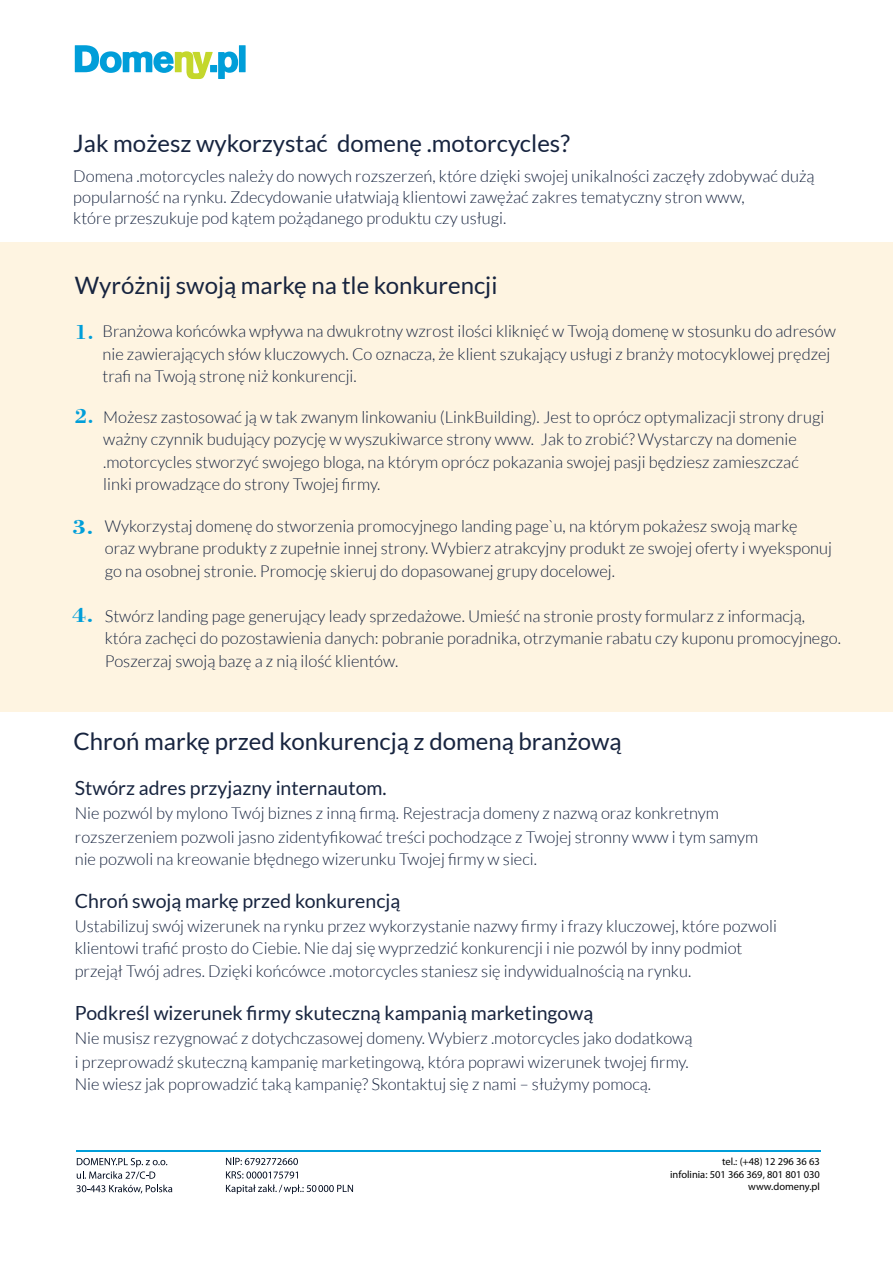
<style>
.page{position:relative;width:893px;height:1263px;background:#fff}
.page>*{position:absolute;margin:0;border:0;box-sizing:border-box;transform-origin:0 0}
.t1{font:24px "Lato";color:#17243f}
.t2{font:700 21px "Bodoni BT";color:#009ed9}
.t3{font:700 21px "Bodoni BT";color:#009ed9;scale:1.13 1}
.t4{font:19.5px "Lato";color:#17243f}
.t5{font:300 16.5px/22.5px "Lato";color:#17243f}
.t6{font:10.5px/12.6px "Myriad Pro";color:#000001;text-align:right}
</style>
<div class="page">
<div style="left:0;top:243px;width:893px;height:469px;background:#fef4e1"></div>
<svg style="left:77px;top:1158px;width:90px;height:21px"></svg>
<svg style="left:76px;top:1185px;width:96px;height:8px"></svg>
<hr style="left:76px;top:1150px;width:744px;height:1px;background:#009ed9">
<svg style="left:226px;top:1158px;width:72px;height:7px"></svg>
<svg style="left:226px;top:1171px;width:72px;height:7px"></svg>
<svg style="left:226px;top:1184px;width:127px;height:10px"></svg>
<svg style="left:75px;top:45px;width:163px;height:34px"></svg>
<div style="left:239px;top:45px;width:7px;height:27px;background:#009ed9"></div>
<h1 class="t1" style="left:73px;top:130px;width:498px">Jak możesz wykorzystać domenę .motorcycles?</h1>
<p class="t5" style="left:73px;top:165px;width:743px;line-height:21px">Domena .motorcycles należy do nowych rozszerzeń, które dzięki swojej unikalności zaczęły zdobywać dużą popularność na rynku. Zdecydowanie ułatwiają klientowi zawężać zakres tematyczny stron www,<br>które przeszukuje pod kątem pożądanego produktu czy usługi.</p>
<h1 class="t1" style="left:75px;top:272px;width:424px">Wyróżnij swoją markę na tle konkurencji</h1>
<p class="t2" style="left:75px;top:319px;width:21px">1.</p>
<p class="t5" style="left:103px;top:320px;width:735px">Branżowa końcówka wpływa na dwukrotny wzrost ilości kliknięć w Twoją domenę w stosunku do adresów nie zawierających słów kluczowych. Co oznacza, że klient szukający usługi z branży motocyklowej prędzej trafi na Twoją stronę niż konkurencji.</p>
<p class="t2" style="left:75px;top:403px;width:21px">2.</p>
<p class="t5" style="left:103px;top:406px;width:722px">Możesz zastosować ją w tak zwanym linkowaniu (LinkBuilding). Jest to oprócz optymalizacji strony drugi ważny czynnik budujący pozycję w wyszukiwarce strony www. Jak to zrobić? Wystarczy na domenie .motorcycles stworzyć swojego bloga, na którym oprócz pokazania swojej pasji będziesz zamieszczać linki prowadzące do strony Twojej firmy.</p>
<p class="t3" style="left:72px;top:514px;width:21px">3.</p>
<p class="t5" style="left:105px;top:515px;width:729px">Wykorzystaj domenę do stworzenia promocyjnego landing page`u, na którym pokażesz swoją markę oraz wybrane produkty z zupełnie innej strony. Wybierz atrakcyjny produkt ze swojej oferty i wyeksponuj go na osobnej stronie. Promocję skieruj do dopasowanej grupy docelowej.</p>
<p class="t3" style="left:72px;top:602px;width:21px">4.</p>
<p class="t5" style="left:105px;top:605px;width:738px">Stwórz landing page generujący leady sprzedażowe. Umieść na stronie prosty formularz z informacją, która zachęci do pozostawienia danych: pobranie poradnika, otrzymanie rabatu czy kuponu promocyjnego.<br>Poszerzaj swoją bazę a z nią ilość klientów.</p>
<h1 class="t1" style="left:73px;top:728px;width:550px">Chroń markę przed konkurencją z domeną branżową</h1>
<p class="t4" style="left:75px;top:777px;width:313px">Stwórz adres przyjazny internautom.</p>
<p class="t5" style="left:75px;top:801px;width:685px;line-height:24px">Nie pozwól by mylono Twój biznes z inną firmą. Rejestracja domeny z nazwą oraz konkretnym rozszerzeniem pozwoli jasno zidentyfikować treści pochodzące z Twojej stronny www i tym samym</p>
<p class="t5" style="left:75px;top:848px;width:464px">nie pozwoli na kreowanie błędnego wizerunku Twojej firmy w sieci.</p>
<p class="t4" style="left:75px;top:890px;width:327px">Chroń swoją markę przed konkurencją</p>
<p class="t5" style="left:75px;top:915px;width:704px">Ustabilizuj swój wizerunek na rynku przez wykorzystanie nazwy firmy i frazy kluczowej, które pozwoli klientowi trafić prosto do Ciebie. Nie daj się wyprzedzić konkurencji i nie pozwól by inny podmiot przejął Twój adres. Dzięki końcówce .motorcycles staniesz się indywidualnością na rynku.</p>
<p class="t4" style="left:75px;top:1002px;width:520px">Podkreśl wizerunek firmy skuteczną kampanią marketingową</p>
<p class="t5" style="left:75px;top:1026px;width:619px;line-height:24px">Nie musisz rezygnować z dotychczasowej domeny. Wybierz .motorcycles jako dodatkową i przeprowadź skuteczną kampanię marketingową, która poprawi wizerunek twojej firmy.</p>
<p class="t5" style="left:75px;top:1073px;width:578px">Nie wiesz jak poprowadzić taką kampanię? Skontaktuj się z nami – służymy pomocą.</p>
<p class="t6" style="left:670px;top:1155px;width:151px">tel.: (+48) 12 296 36 63<br>infolinia: 501 366 369, 801 801 030 www.domeny.pl</p>
</div>
